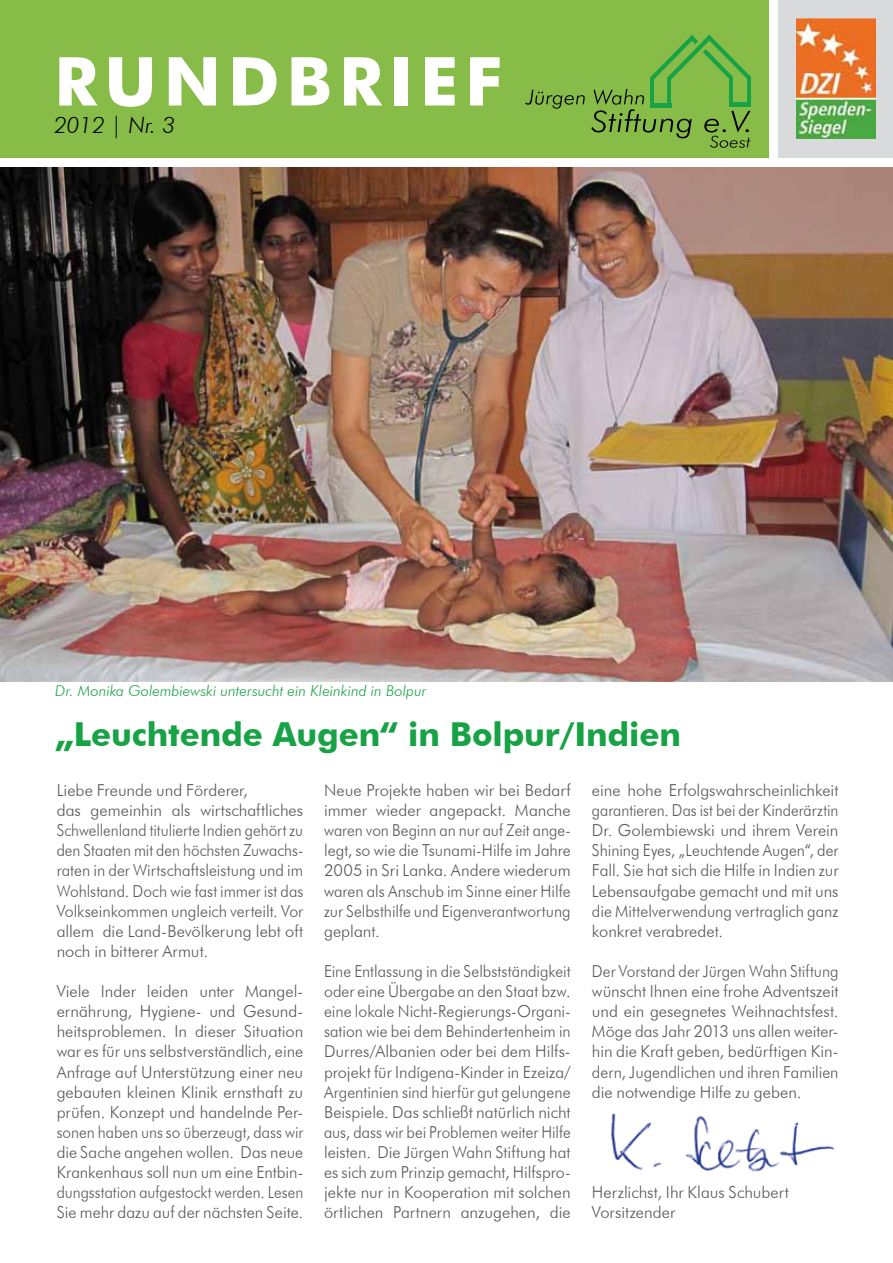
<style>
.page{position:relative;width:893px;height:1263px;background:#fff}
.page>*{position:absolute;margin:0;border:0;box-sizing:border-box;transform-origin:0 0}
.t1{font:700 67.5px "Futura BT";letter-spacing:.1em;color:#fff}
.t2{font:700 33px "Futura BT";letter-spacing:-.005em;color:#17a345}
.t3{font:italic 300 22.5px "Futura BT";color:#000}
.t4{font:300 16.5px/20.1px "Futura BT";color:#58585a;text-align:justify}
.t5{font:300 16.5px/20.1px "Futura BT";color:#58585a;text-align:justify;scale:.95 1}
.t6{font:300 16.5px/20.1px "Futura BT";color:#58585a;text-align:justify;scale:.94 1}
.t7{font:italic 300 15px "Futura BT";letter-spacing:-.005em;color:#17a345}
</style>
<div class="page">
<img style="left:0;top:168px;width:893px;height:513px">
<div style="left:779px;top:0;width:114px;height:157px;background:#d9dadb"></div>
<img style="left:611px;top:1113px;width:224px;height:59px">
<img style="left:796px;top:19px;width:79px;height:120px">
<div style="left:0;top:0;width:768px;height:157px;background:#87bc49"></div>
<svg style="left:525px;top:90px;width:60px;height:19px"></svg>
<svg style="left:591px;top:89px;width:101px;height:49px"></svg>
<svg style="left:704px;top:111px;width:46px;height:37px"></svg>
<hr style="left:667px;top:77px;width:4px;height:30px;background:#17a345">
<hr style="left:650px;top:77px;width:4px;height:29px;background:#17a345">
<hr style="left:650px;top:103px;width:21px;height:4px;background:#17a345">
<hr style="left:747px;top:76px;width:3px;height:30px;background:#17a345">
<hr style="left:729px;top:77px;width:4px;height:28px;background:#17a345">
<div style="left:729px;top:102px;width:21px;height:5px;background:#17a345"></div>
<svg style="left:650px;top:35px;width:100px;height:45px"></svg>
<h1 class="t1" style="left:54px;top:40px;width:449px">RUNDBRIEF</h1>
<h3 class="t3" style="left:54px;top:111px;width:122px">2012 | Nr. 3</h3>
<p class="t7" style="left:55px;top:682px;width:372px">Dr. Monika Golembiewski untersucht ein Kleinkind in Bolpur</p>
<h2 class="t2" style="left:55px;top:714px;width:627px">„Leuchtende Augen“ in Bolpur/Indien</h2>
<p class="t4" style="left:57px;top:780px;width:248px;text-align:left">Liebe Freunde und Förderer,<br>das gemeinhin als wirtschaftliches Schwellenland titulierte Indien gehört zu den Staaten mit den höchsten Zuwachs&shy;raten in der Wirtschaftsleistung und im Wohlstand. Doch wie fast immer ist das Volkseinkommen ungleich verteilt. Vor allem die Land-Bevölkerung lebt oft noch in bitterer Armut.</p>
<p class="t4" style="left:57px;top:981px;width:248px">Viele Inder leiden unter Mangel&shy;ernährung, Hygiene- und Gesund&shy;heitsproblemen. In dieser Situation war es für uns selbstverständlich, eine Anfrage auf Unterstützung einer neu gebauten kleinen Klinik ernsthaft zu prüfen. Konzept und handelnde Per&shy;sonen haben uns so überzeugt, dass wir die Sache angehen wollen. Das neue Krankenhaus soll nun um eine Entbin&shy;dungsstation aufgestockt werden. Lesen Sie mehr dazu auf der nächsten Seite.</p>
<p class="t4" style="left:324px;top:780px;width:248px">Neue Projekte haben wir bei Bedarf immer wieder angepackt. Manche waren von Beginn an nur auf Zeit ange&shy;legt, so wie die Tsunami-Hilfe im Jahre 2005 in Sri Lanka. Andere wiederum waren als Anschub im Sinne einer Hilfe zur Selbsthilfe und Eigenverantwortung geplant.</p>
<p class="t5" style="left:324px;top:961px;width:261px">Eine Entlassung in die Selbstständigkeit oder eine Übergabe an den Staat bzw. eine lokale Nicht-Regierungs-Organi&shy;sation wie bei dem Behindertenheim in Durres/Albanien oder bei dem Hilfs&shy;projekt für Indígena-Kinder in Ezeiza/ Argentinien sind hierfür gut gelungene Beispiele. Das schließt natürlich nicht aus, dass wir bei Problemen weiter Hilfe leisten. Die Jürgen Wahn Stiftung hat es sich zum Prinzip gemacht, Hilfspro&shy;jekte nur in Kooperation mit solchen örtlichen Partnern anzugehen, die</p>
<p class="t4" style="left:592px;top:780px;width:248px">eine hohe Erfolgswahrscheinlichkeit garantieren. Das ist bei der Kinderärztin Dr. Golembiewski und ihrem Verein Shining Eyes, „Leuchtende Augen“, der Fall. Sie hat sich die Hilfe in Indien zur Lebensaufgabe gemacht und mit uns die Mittelverwendung vertraglich ganz konkret verabredet.</p>
<p class="t6" style="left:592px;top:961px;width:264px">Der Vorstand der Jürgen Wahn Stiftung wünscht Ihnen eine frohe Adventszeit und ein gesegnetes Weihnachtsfest.<br>Möge das Jahr 2013 uns allen weiter&shy;hin die Kraft geben, bedürftigen Kin&shy;dern, Jugendlichen und ihren Familien die notwendige Hilfe zu geben.</p>
<p class="t4" style="left:592px;top:1182px;width:198px">Herzlichst, Ihr Klaus Schubert<br>Vorsitzender</p>
</div>
